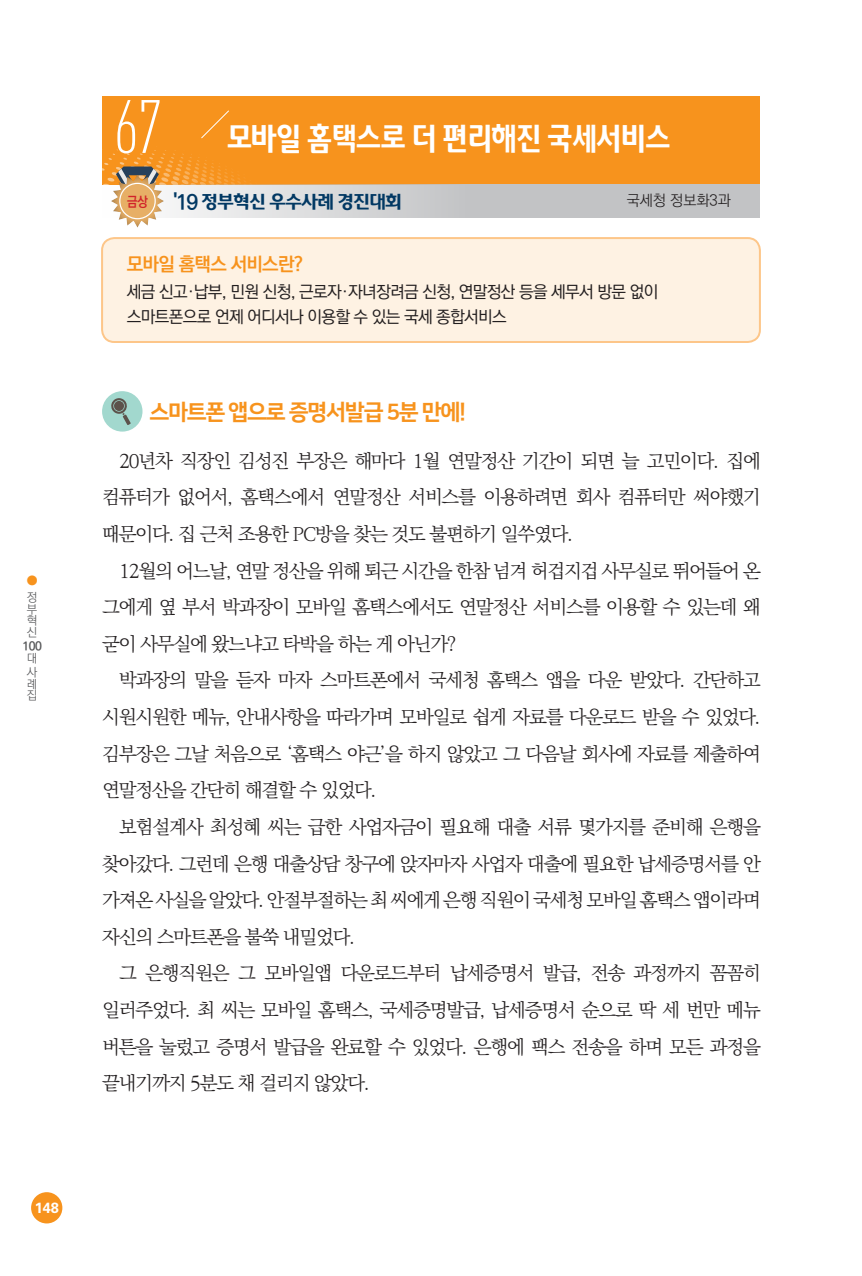
<style>
.page{position:relative;width:862px;height:1276px;background:#fff}
.page>*{position:absolute;margin:0;border:0;box-sizing:border-box;transform-origin:0 0}
.t1{font:300 74.2px "DIN Cond";color:#fff}
.다음_변경{font:700 30px "Daum Semi";letter-spacing:-.04em;color:#fff;scale:.85 1}
.t2{font:22px "Nanum Square EB";letter-spacing:-.06em;color:#f7931d}
.t3{font:300 19px/36.6px "Ko Pub Batang";letter-spacing:-.06em;color:#231f20;text-align:justify}
.t4{font:700 19px "Ko Pub Dotum";letter-spacing:-.04em;color:#f7931d}
.ÙÅÁ_Û{font:700 17px "Daum Semi";letter-spacing:-.06em;color:#013863}
.t5{font:500 16.8px "Ko Pub Dotum";letter-spacing:-.04em;color:#231f20}
.ÙÅÁ_Û-2{font:300 15px "Ko Pub Dotum";color:#231f20}
.t6{font:700 14.8px "Univers";color:#fff}
.ÙÅÁ_Û-3{font:700 13.8px "Ko Pub Dotum";color:#d1232a;scale:.87 1}
.t7{font:300 12px/11.6px "Ko Pub Dotum";color:#57585a}
.t8{font:700 12px "Ko Pub Dotum";color:#57585a}
.t9{font:300 12px "Ko Pub Dotum";color:#f7931d}
.s1{font-family:"Ko Pub Dotum";font-size:21px}
</style>
<div class="page">
<div style="left:31px;top:1192px;width:31px;height:31px;background:#f7931d;border-radius:50%"></div>
<div style="left:102px;top:391px;width:41px;height:41px;background:#a2d8ce;border-radius:50%"></div>
<svg style="left:111px;top:398px;width:20px;height:27px"></svg>
<div style="left:102px;top:96px;width:658px;height:88px;background:#f7931d"></div>
<svg style="left:201px;top:110px;width:28px;height:29px"></svg>
<svg style="left:320px;top:184px;width:440px;height:34px;background:#c6c6c8"></svg>
<div style="left:102px;top:238px;width:658px;height:104px;background:#fef2e3;border-radius:12px"></div>
<div style="left:101px;top:237px;width:660px;height:106px;border:2px solid #fdc689;border-radius:12px"></div>
<svg style="left:102px;top:146px;width:218px;height:72px"></svg>
<div style="left:107px;top:174px;width:58px;height:56px;background:#231f20;opacity:.35"></div>
<svg style="left:119px;top:183px;width:37px;height:36px"></svg>
<div style="left:120px;top:184px;width:35px;height:34px;background:#e7af66;border-radius:50%"></div>
<p class="t9" style="left:27px;top:574px;width:12px">●</p>
<p class="t7" style="left:27px;top:592px;width:12px;text-align:justify">정 부 혁 신</p>
<p class="t8" style="left:23px;top:640px;width:21px">100</p>
<p class="t7" style="left:27px;top:651px;width:12px;line-height:14.6px">대 사</p>
<p class="t7" style="left:27px;top:679px;width:11px">례 집</p>
<p class="t1" style="left:113px;top:84px;width:51px">67</p>
<p class="다음_변경" style="left:227px;top:121px;width:524px">모바일 홈택스로 더 편리해진 국세서비스</p>
<p class="ÙÅÁ_Û-3" style="left:127px;top:194px;width:26px">금상</p>
<p class="ÙÅÁ_Û" style="left:173px;top:191px;width:230px"><span class="s1">'19</span> 정부혁신 우수사례 경진대회</p>
<p class="ÙÅÁ_Û-2" style="left:626px;top:193px;width:106px">국세청 정보화3과</p>
<p class="t4" style="left:127px;top:255px;width:178px">모바일 홈택스 서비스란?</p>
<p class="t5" style="left:127px;top:284px;width:533px">세금 신고·납부, 민원 신청, 근로자·자녀장려금 신청, 연말정산 등을 세무서 방문 없이</p>
<p class="t5" style="left:127px;top:308px;width:381px">스마트폰으로 언제 어디서나 이용할 수 있는 국세 종합서비스</p>
<p class="t2" style="left:150px;top:400px;width:318px">스마트폰 앱으로 증명서발급 5분 만에!</p>
<p class="t3" style="left:102px;top:443px;width:660px;text-indent:17px">20년차 직장인 김성진 부장은 해마다 1월 연말정산 기간이 되면 늘 고민이다. 집에 컴퓨터가 없어서, 홈택스에서 연말정산 서비스를 이용하려면 회사 컴퓨터만 써야했기 때문이다. 집 근처 조용한 PC방을 찾는 것도 불편하기 일쑤였다.</p>
<p class="t3" style="left:102px;top:553px;width:660px;text-indent:17px">12월의 어느날, 연말 정산을 위해 퇴근 시간을 한참 넘겨 허겁지겁 사무실로 뛰어들어 온 그에게 옆 부서 박과장이 모바일 홈택스에서도 연말정산 서비스를 이용할 수 있는데 왜 굳이 사무실에 왔느냐고 타박을 하는 게 아닌가?</p>
<p class="t3" style="left:102px;top:663px;width:660px;text-indent:17px">박과장의 말을 듣자 마자 스마트폰에서 국세청 홈택스 앱을 다운 받았다. 간단하고 시원시원한 메뉴, 안내사항을 따라가며 모바일로 쉽게 자료를 다운로드 받을 수 있었다. 김부장은 그날 처음으로 ‘홈택스 야근’을 하지 않았고 그 다음날 회사에 자료를 제출하여 연말정산을 간단히 해결할 수 있었다.</p>
<p class="t3" style="left:102px;top:809px;width:660px;text-indent:17px">보험설계사 최성혜 씨는 급한 사업자금이 필요해 대출 서류 몇가지를 준비해 은행을 찾아갔다. 그런데 은행 대출상담 창구에 앉자마자 사업자 대출에 필요한 납세증명서를 안 가져온 사실을 알았다. 안절부절하는 최 씨에게 은행 직원이 국세청 모바일 홈택스 앱이라며 자신의 스마트폰을 불쑥 내밀었다.</p>
<p class="t3" style="left:102px;top:956px;width:660px;text-indent:17px">그 은행직원은 그 모바일앱 다운로드부터 납세증명서 발급, 전송 과정까지 꼼꼼히 일러주었다. 최 씨는 모바일 홈택스, 국세증명발급, 납세증명서 순으로 딱 세 번만 메뉴 버튼을 눌렀고 증명서 발급을 완료할 수 있었다. 은행에 팩스 전송을 하며 모든 과정을 끝내기까지 5분도 채 걸리지 않았다.</p>
<p class="t6" style="left:35px;top:1199px;width:26px">148</p>
</div>
